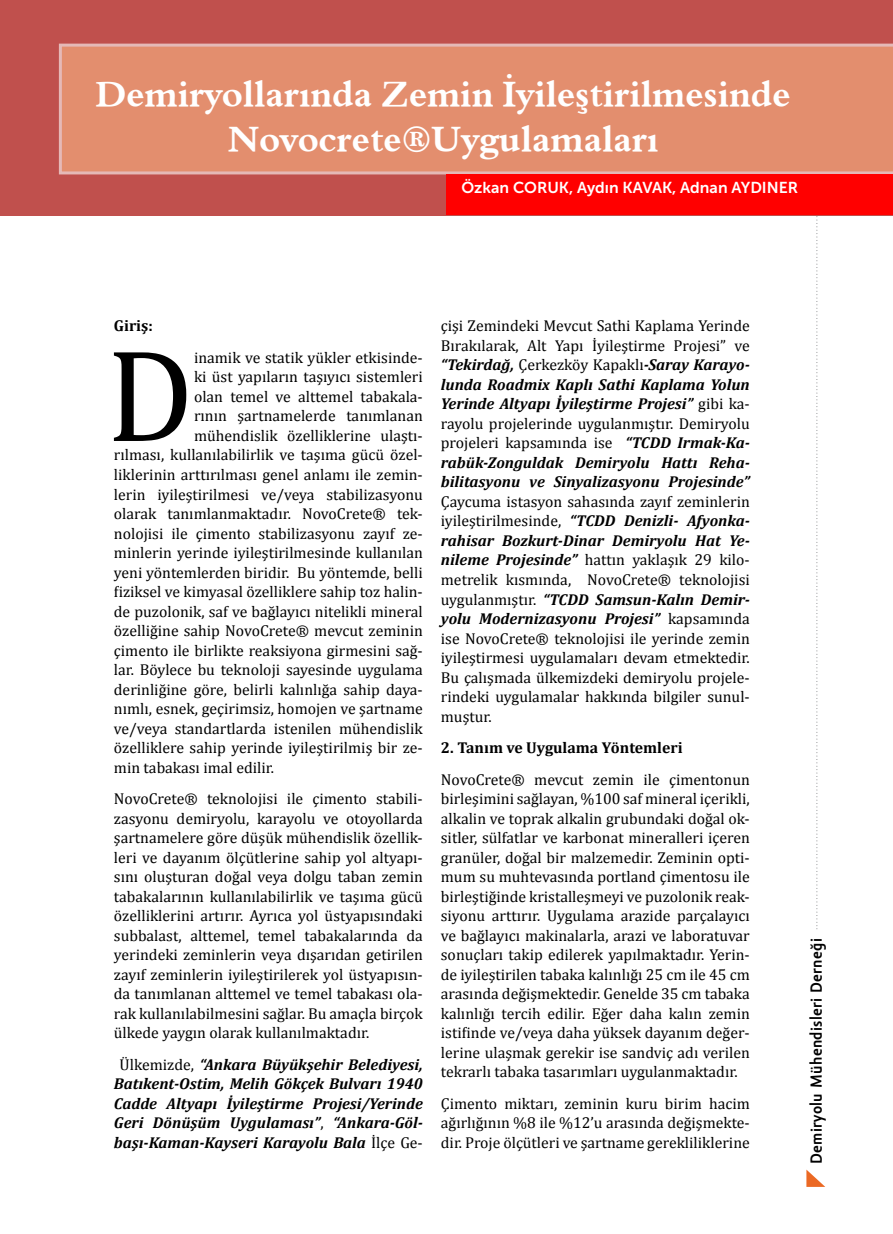
<style>
.page{position:relative;width:893px;height:1234px;background:#fff}
.page>*{position:absolute;margin:0;border:0;box-sizing:border-box;transform-origin:0 0}
.t1{font:132.75px "Cambria";color:#000}
.t2{font:36px/45px "Aldine 401 Bold BT";color:#fff;text-align:center}
.t3{font:700 16.5px "Amor Sans Pro";letter-spacing:.02em;color:#000}
.t4{font:15.75px/19.5px "Cambria";color:#000;text-align:justify}
.t5{font:italic 700 15.75px/19.5px "Cambria";color:#000;text-align:center}
.t6{font:15.75px "Museo Sans 700";color:#fff}
.t7{font:700 15.75px "Cambria";color:#000}
.s1{font-weight:400;font-style:normal}
.s2{font-weight:700;font-style:italic}
</style>
<div class="page">
<svg style="left:806px;top:1169px;width:19px;height:17px"></svg>
<svg style="left:802px;top:215px;width:30px;height:714px"></svg>
<div style="left:0;top:0;width:893px;height:215px;background:#c0504d"></div>
<div style="left:59px;top:44px;width:834px;height:130px;background:#e38e6e"></div>
<div style="left:446px;top:174px;width:447px;height:41px;background:#f00"></div>
<h2 class="t2" style="left:96px;top:71px;width:697px">Demiryollarında Zemin İyileştirilmesinde<br>Novocrete®Uygulamaları</h2>
<p class="t6" style="left:461px;top:179px;width:338px">Özkan CORUK, Aydın KAVAK, Adnan AYDINER</p>
<p class="t7" style="left:114px;top:315px;width:40px">Giriş:</p>
<h1 class="t1" style="left:106px;top:317px;width:89px">D</h1>
<p class="t4" style="left:194px;top:347px;width:230px">inamik ve statik yükler etkisinde-</p>
<p class="t4" style="left:194px;top:367px;width:230px">ki üst yapıların taşıyıcı sistemleri</p>
<p class="t4" style="left:194px;top:386px;width:230px">olan temel ve alttemel tabakala-</p>
<p class="t4" style="left:194px;top:406px;width:230px">rının şartnamelerde tanımlanan</p>
<p class="t4" style="left:194px;top:425px;width:230px">mühendislik özelliklerine ulaştı-</p>
<p class="t4" style="left:114px;top:445px;width:310px">rılması, kullanılabilirlik ve taşıma gücü özel-</p>
<p class="t4" style="left:114px;top:464px;width:310px">liklerinin arttırılması genel anlamı ile zemin-</p>
<p class="t4" style="left:114px;top:484px;width:310px">lerin iyileştirilmesi ve/veya stabilizasyonu</p>
<p class="t4" style="left:114px;top:503px;width:310px">olarak tanımlanmaktadır. NovoCrete® tek-</p>
<p class="t4" style="left:114px;top:523px;width:310px">nolojisi ile çimento stabilizasyonu zayıf ze-</p>
<p class="t4" style="left:114px;top:542px;width:310px">minlerin yerinde iyileştirilmesinde kullanılan</p>
<p class="t4" style="left:114px;top:562px;width:310px">yeni yöntemlerden biridir. Bu yöntemde, belli</p>
<p class="t4" style="left:114px;top:581px;width:310px">fiziksel ve kimyasal özelliklere sahip toz halin-</p>
<p class="t4" style="left:114px;top:601px;width:310px">de puzolonik, saf ve bağlayıcı nitelikli mineral</p>
<p class="t4" style="left:114px;top:620px;width:310px">özelliğine sahip NovoCrete® mevcut zeminin</p>
<p class="t4" style="left:114px;top:640px;width:310px">çimento ile birlikte reaksiyona girmesini sağ-</p>
<p class="t4" style="left:114px;top:659px;width:310px">lar. Böylece bu teknoloji sayesinde uygulama</p>
<p class="t4" style="left:114px;top:679px;width:310px">derinliğine göre, belirli kalınlığa sahip daya-</p>
<p class="t4" style="left:114px;top:698px;width:310px">nımlı, esnek, geçirimsiz, homojen ve şartname</p>
<p class="t4" style="left:114px;top:718px;width:310px">ve/veya standartlarda istenilen mühendislik</p>
<p class="t4" style="left:114px;top:737px;width:310px">özelliklere sahip yerinde iyileştirilmiş bir ze-</p>
<p class="t4" style="left:114px;top:757px;width:162px">min tabakası imal edilir.</p>
<p class="t4" style="left:114px;top:788px;width:310px">NovoCrete® teknolojisi ile çimento stabili&shy;zasyonu demiryolu, karayolu ve otoyollarda şartnamelere göre düşük mühendislik özellik&shy;leri ve dayanım ölçütlerine sahip yol altyapı&shy;sını oluşturan doğal veya dolgu taban zemin tabakalarının kullanılabilirlik ve taşıma gücü özelliklerini artırır. Ayrıca yol üstyapısındaki subbalast, alttemel, temel tabakalarında da yerindeki zeminlerin veya dışarıdan getirilen zayıf zeminlerin iyileştirilerek yol üstyapısın&shy;da tanımlanan alttemel ve temel tabakası ola&shy;rak kullanılabilmesini sağlar. Bu amaçla birçok ülkede yaygın olarak kullanılmaktadır.</p>
<p class="t5" style="left:114px;top:1053px;width:310px"><span class="s1">Ülkemizde,</span> “Ankara Büyükşehir Belediyesi, Batıkent-Ostim, Melih Gökçek Bulvarı 1940<br>Cadde Altyapı İyileştirme Projesi/Yerinde Geri Dönüşüm Uygulaması”<span class="s1">,</span> “Ankara-Göl&shy;başı-Kaman-Kayseri Karayolu Bala <span class="s1">İlçe Ge-</span></p>
<p class="t5" style="left:441px;top:315px;width:310px;text-align:justify"><span class="s1">çişi Zemindeki Mevcut Sathi Kaplama Yerinde Bırakılarak, Alt Yapı İyileştirme Projesi” ve </span>“Tekirdağ, <span class="s1">Çerkezköy Kapaklı</span>-Saray Karayo&shy;lunda Roadmix Kaplı Sathi Kaplama Yolun Yerinde Altyapı İyileştirme Projesi” <span class="s1">gibi ka&shy;rayolu projelerinde uygulanmıştır. Demiryolu projeleri kapsamında ise</span> “TCDD Irmak-Ka&shy;rabük-Zonguldak Demiryolu Hattı Reha&shy;bilitasyonu ve Sinyalizasyonu Projesinde”</p>
<p class="t4" style="left:441px;top:491px;width:310px">Çaycuma istasyon sahasında zayıf zeminlerin iyileştirilmesinde, <span class="s2">“TCDD Denizli- Afyonka&shy;rahisar Bozkurt-Dinar Demiryolu Hat Ye&shy;nileme Projesinde”</span> hattın yaklaşık 29 kilo&shy;metrelik kısmında, NovoCrete® teknolojisi uygulanmıştır. <span class="s2">“TCDD Samsun-Kalın Demir&shy;yolu Modernizasyonu Projesi”</span> kapsamında ise NovoCrete® teknolojisi ile yerinde zemin iyileştirmesi uygulamaları devam etmektedir.<br>Bu çalışmada ülkemizdeki demiryolu projele&shy;rindeki uygulamalar hakkında bilgiler sunul&shy;muştur.</p>
<p class="t7" style="left:441px;top:736px;width:243px">2. Tanım ve Uygulama Yöntemleri</p>
<p class="t4" style="left:441px;top:769px;width:310px">NovoCrete® mevcut zemin ile çimentonun birleşimini sağlayan, %100 saf mineral içerikli, alkalin ve toprak alkalin grubundaki doğal ok&shy;sitler, sülfatlar ve karbonat mineralleri içeren granüler, doğal bir malzemedir. Zeminin opti&shy;mum su muhtevasında portland çimentosu ile birleştiğinde kristalleşmeyi ve puzolonik reak&shy;siyonu arttırır. Uygulama arazide parçalayıcı ve bağlayıcı makinalarla, arazi ve laboratuvar sonuçları takip edilerek yapılmaktadır. Yerin&shy;de iyileştirilen tabaka kalınlığı 25 cm ile 45 cm arasında değişmektedir. Genelde 35 cm tabaka kalınlığı tercih edilir. Eğer daha kalın zemin istifinde ve/veya daha yüksek dayanım değer&shy;lerine ulaşmak gerekir ise sandviç adı verilen tekrarlı tabaka tasarımları uygulanmaktadır.</p>
<p class="t4" style="left:441px;top:1093px;width:310px">Çimento miktarı, zeminin kuru birim hacim ağırlığının %8 ile %12’u arasında değişmekte&shy;dir. Proje ölçütleri ve şartname gerekliliklerine</p>
<p class="t3" style="left:807px;top:1163px;width:227px;rotate:-90deg">Demiryolu Mühendisleri Derneği</p>
</div>
